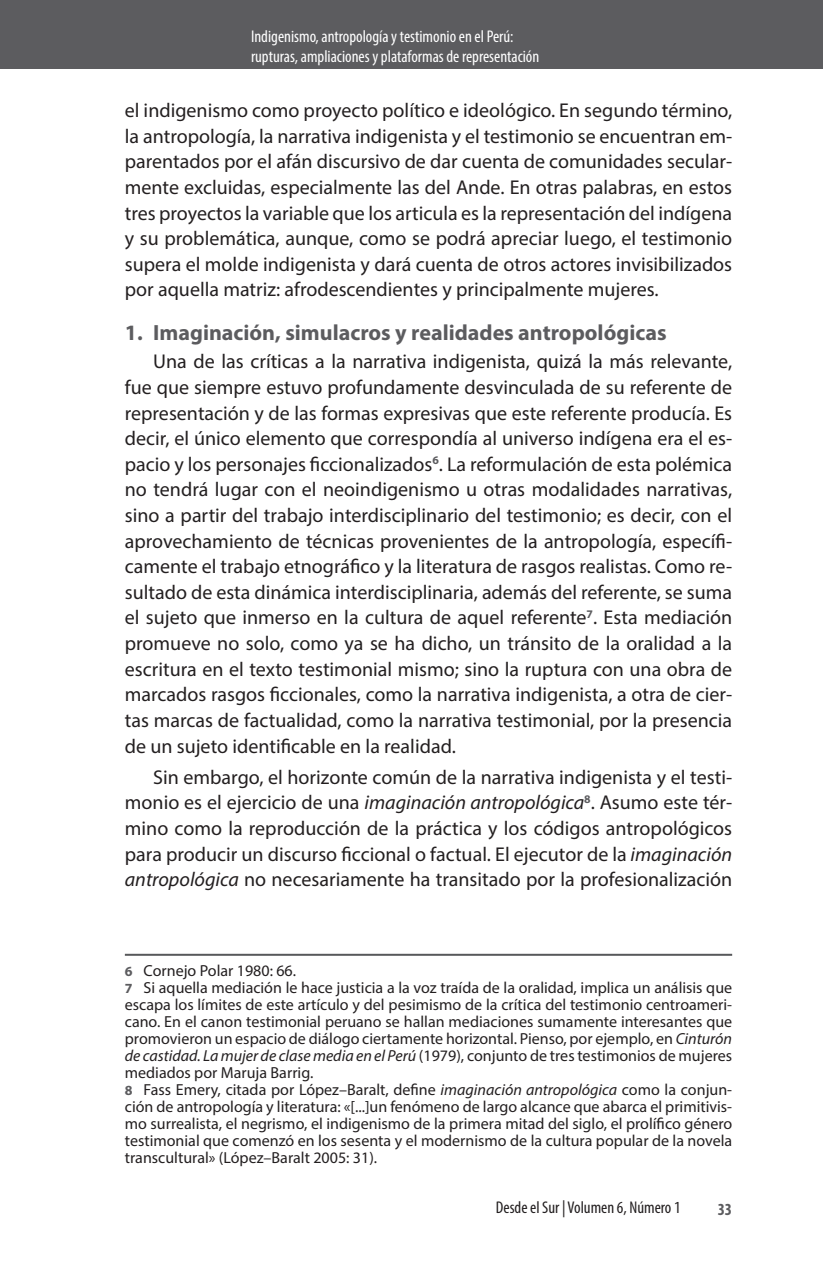
<style>
.page{position:relative;width:823px;height:1265px;background:#fff}
.page>*{position:absolute;margin:0;border:0;box-sizing:border-box;transform-origin:0 0}
.SUBTITULO{font:700 22px "Myriad Pro";color:#5c5c5f}
.PARRAFOS{font:20px/25.6px "Myriad Pro";color:#231f20;text-align:justify}
.PARRAFO_LAST{font:20px/25.6px "Myriad Pro";color:#231f20;text-align:justify}
.PARRAFOS-2{font:condensed 17px/20px "Myriad Pro";color:#fff}
.t1{font:condensed 17px "Myriad Pro";color:#231f20}
.t2{font:700 condensed 17px "Myriad Pro";color:#5c5c5f}
.NOTA_AL_PIE_SIN_RAYA{font:16px/17px "Myriad Pro";color:#231f20;text-align:justify}
.s1{font-style:italic}
.s2{font-weight:700;font-size:14px;color:#5c5c5f}
</style>
<div class="page">
<div style="left:0;top:0;width:822px;height:68px;background:#5c5c5f"></div>
<hr style="left:125px;top:953px;width:606px;height:2px;background:#57585a">
<p class="PARRAFOS-2" style="left:251px;top:26px;width:290px">Indigenismo, antropología y testimonio en el Perú: rupturas, ampliaciones y plataformas de representación</p>
<p class="PARRAFOS" style="left:125px;top:97px;width:608px">el indigenismo como proyecto político e ideológico. En segundo término, la antropología, la narrativa indigenista y el testimonio se encuentran em&shy;parentados por el afán discursivo de dar cuenta de comunidades secular&shy;mente excluidas, especialmente las del Ande. En otras palabras, en estos tres proyectos la variable que los articula es la representación del indígena y su problemática, aunque, como se podrá apreciar luego, el testimonio supera el molde indigenista y dará cuenta de otros actores invisibilizados por aquella matriz: afrodescendientes y principalmente mujeres.</p>
<p class="SUBTITULO" style="left:125px;top:318px;width:543px">1. Imaginación, simulacros y realidades antropológicas</p>
<p class="PARRAFOS" style="left:125px;top:348px;width:608px;text-indent:28px">Una de las críticas a la narrativa indigenista, quizá la más relevante, fue que siempre estuvo profundamente desvinculada de su referente de representación y de las formas expresivas que este referente producía. Es decir, el único elemento que correspondía al universo indígena era el es&shy;pacio y los personajes ficcionalizados<sup>6</sup>. La reformulación de esta polémica no tendrá lugar con el neoindigenismo u otras modalidades narrativas, sino a partir del trabajo interdisciplinario del testimonio; es decir, con el aprovechamiento de técnicas provenientes de la antropología, específi&shy;camente el trabajo etnográfico y la literatura de rasgos realistas. Como re&shy;sultado de esta dinámica interdisciplinaria, además del referente, se suma el sujeto que inmerso en la cultura de aquel referente<sup>7</sup>. Esta mediación promueve no solo, como ya se ha dicho, un tránsito de la oralidad a la escritura en el texto testimonial mismo; sino la ruptura con una obra de marcados rasgos ficcionales, como la narrativa indigenista, a otra de cier&shy;tas marcas de factualidad, como la narrativa testimonial, por la presencia de un sujeto identificable en la realidad.</p>
<p class="PARRAFO_LAST" style="left:125px;top:764px;width:608px;text-indent:28px">Sin embargo, el horizonte común de la narrativa indigenista y el testi&shy;monio es el ejercicio de una <span class="s1">imaginación antropológica</span><sup>8</sup>. Asumo este tér&shy;mino como la reproducción de la práctica y los códigos antropológicos para producir un discurso ficcional o factual. El ejecutor de la <span class="s1">imaginación antropológica</span> no necesariamente ha transitado por la profesionalización</p>
<p class="NOTA_AL_PIE_SIN_RAYA" style="left:125px;top:961px;width:173px"><span class="s2">6</span> Cornejo Polar 1980: 66.</p>
<p class="NOTA_AL_PIE_SIN_RAYA" style="left:125px;top:978px;width:608px"><span class="s2">7</span> Si aquella mediación le hace justicia a la voz traída de la oralidad, implica un análisis que escapa los límites de este artículo y del pesimismo de la crítica del testimonio centroameri&shy;cano. En el canon testimonial peruano se hallan mediaciones sumamente interesantes que promovieron un espacio de diálogo ciertamente horizontal. Pienso, por ejemplo, en <span class="s1">Cinturón de castidad. La mujer de clase media en el Perú</span> (1979), conjunto de tres testimonios de mujeres mediados por Maruja Barrig.</p>
<p class="NOTA_AL_PIE_SIN_RAYA" style="left:125px;top:1080px;width:608px"><span class="s2">8</span> Fass Emery, citada por López–Baralt, define <span class="s1">imaginación antropológica</span> como la conjun&shy;ción de antropología y literatura: «[...]un fenómeno de largo alcance que abarca el primitivis&shy;mo surrealista, el negrismo, el indigenismo de la primera mitad del siglo, el prolífico género testimonial que comenzó en los sesenta y el modernismo de la cultura popular de la novela transcultural» (López–Baralt 2005: 31).</p>
<p class="t1" style="left:495px;top:1196px;width:186px">Desde el Sur | Volumen 6, Número 1</p>
<p class="t2" style="left:717px;top:1198px;width:16px">33</p>
</div>
